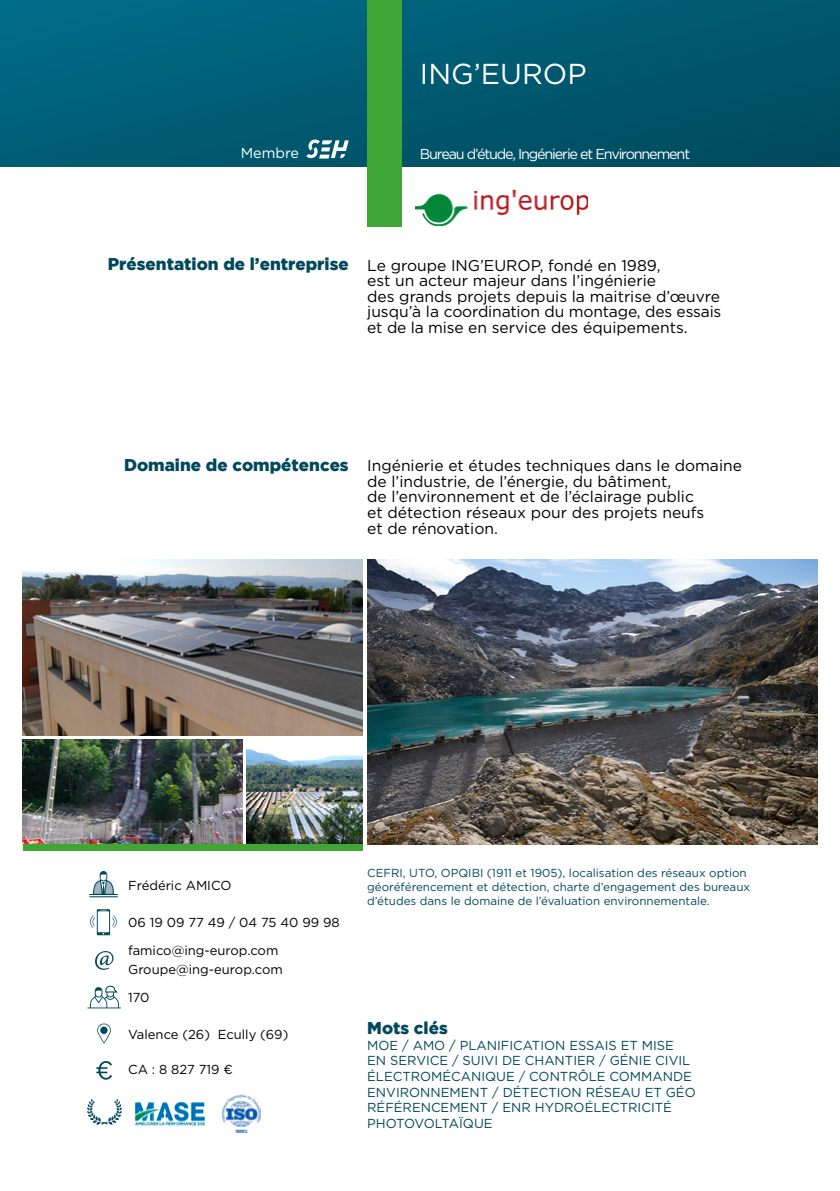
<style>
.page{position:relative;width:840px;height:1191px;background:#fff}
.page>*{position:absolute;margin:0;border:0;box-sizing:border-box;transform-origin:0 0}
.t1{font:28.8px "Gotham";color:#fff}
.t2{font:900 17px "Gotham";color:#00485b}
.t3{font:15.6px/15.6px "Gotham";color:#000}
.t4{font:14.4px "Gotham";letter-spacing:-.08em;color:#fff}
.t5{font:13px/15.6px "Gotham";color:#00485b}
.t6{font:13px/28px "Gotham";color:#000}
.t7{font:11.6px/14px "Gotham";color:#00485b}
</style>
<div class="page">
<div style="left:0;top:0;width:839px;height:166px;background:linear-gradient(to right,#006580,#005065)"></div>
<svg style="left:90px;top:871px;width:27px;height:26px"></svg>
<svg style="left:90px;top:909px;width:27px;height:26px"></svg>
<svg style="left:95px;top:951px;width:18px;height:19px"></svg>
<svg style="left:87px;top:985px;width:34px;height:23px"></svg>
<svg style="left:97px;top:1023px;width:14px;height:20px"></svg>
<div style="left:100px;top:1026px;width:7px;height:8px;background:#00485b;border-radius:50%"></div>
<svg style="left:96px;top:1061px;width:16px;height:18px"></svg>
<svg style="left:87px;top:1098px;width:35px;height:27px"></svg>
<div style="left:367px;top:0;width:34px;height:227px;background:#3fa535"></div>
<img style="left:367px;top:560px;width:449px;height:285px">
<img style="left:23px;top:560px;width:339px;height:175px">
<img style="left:246px;top:749px;width:116px;height:95px">
<img style="left:23px;top:739px;width:219px;height:105px">
<div style="left:23px;top:844px;width:339px;height:7px;background:#3fa535"></div>
<svg style="left:306px;top:139px;width:42px;height:20px"></svg>
<img style="left:135px;top:1101px;width:70px;height:25px">
<img style="left:222px;top:1094px;width:38px;height:38px">
<img style="left:415px;top:189px;width:172px;height:36px">
<p class="t4" style="left:240px;top:144px;width:60px">Membre</p>
<h1 class="t1" style="left:420px;top:55px;width:168px">ING’EUROP</h1>
<p class="t4" style="left:420px;top:144px;width:271px">Bureau d’étude, Ingénierie et Environnement</p>
<p class="t2" style="left:108px;top:254px;width:242px">Présentation de l’entreprise</p>
<p class="t3" style="left:367px;top:257px;width:355px">Le groupe ING’EUROP, fondé en 1989,<br>est un acteur majeur dans l’ingénierie<br>des grands projets depuis la maitrise d’œuvre jusqu’à la coordination du montage, des essais et de la mise en service des équipements.</p>
<p class="t2" style="left:124px;top:455px;width:226px">Domaine de compétences</p>
<p class="t3" style="left:367px;top:457px;width:376px">Ingénierie et études techniques dans le domaine de l’industrie, de l’énergie, du bâtiment,<br>de l’environnement et de l’éclairage public<br>et détection réseaux pour des projets neufs<br>et de rénovation.</p>
<p class="t6" style="left:128px;top:871px;width:105px">Frédéric AMICO</p>
<p class="t6" style="left:128px;top:908px;width:213px">06 19 09 77 49 / 04 75 40 99 98 famico@ing-europ.com</p>
<p class="t6" style="left:128px;top:954px;width:156px">Groupe@ing-europ.com<br>170</p>
<p class="t6" style="left:128px;top:1019px;width:162px">Valence (26) Ecully (69)</p>
<p class="t6" style="left:128px;top:1055px;width:106px">CA : 8 827 719 €</p>
<p class="t7" style="left:367px;top:865px;width:384px">CEFRI, UTO, OPQIBI (1911 et 1905), localisation des réseaux option géoréférencement et détection, charte d’engagement des bureaux d’études dans le domaine de l’évaluation environnementale.</p>
<p class="t2" style="left:367px;top:1018px;width:82px">Mots clés</p>
<p class="t5" style="left:367px;top:1037px;width:330px">MOE / AMO / PLANIFICATION ESSAIS ET MISE EN SERVICE / SUIVI DE CHANTIER / GÉNIE CIVIL ÉLECTROMÉCANIQUE / CONTRÔLE COMMANDE ENVIRONNEMENT / DÉTECTION RÉSEAU ET GÉO RÉFÉRENCEMENT / ENR HYDROÉLECTRICITÉ PHOTOVOLTAÏQUE</p>
</div>
